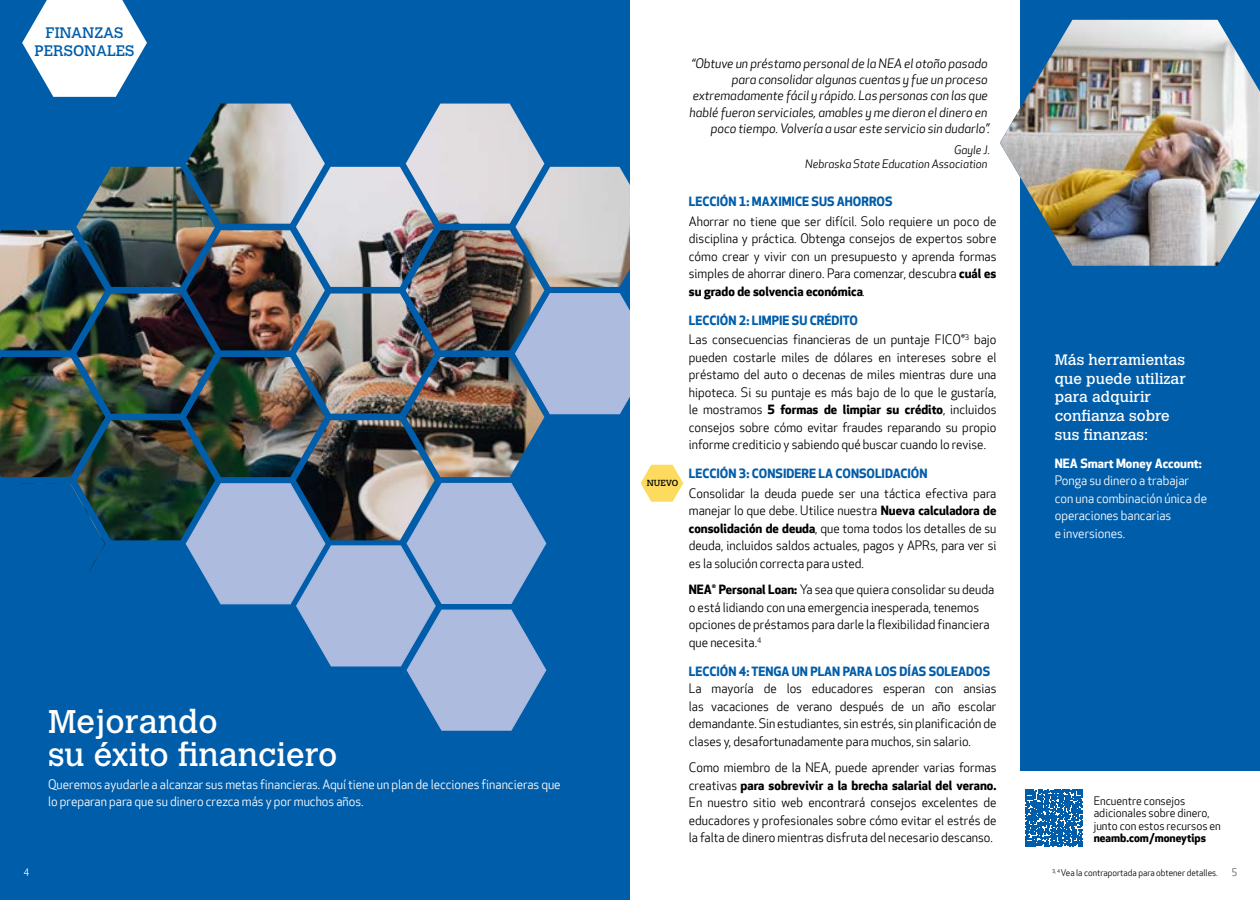
<style>
.page{position:relative;width:1260px;height:900px;background:#fff}
.page>*{position:absolute;margin:0;border:0;box-sizing:border-box;transform-origin:0 0}
.t1{font:32.5px/32.5px "Calvert MT Std";color:#fff}
.t2{font:15.12px/18.1px "Calvert MT Std";color:#005daa;text-align:center}
.t3{font:15px/18.8px "Calvert MT Std";color:#fff}
.t4{font:12.5px/17.5px "Apex New";color:#000;text-align:justify}
.t5{font:italic 12.5px/16.2px "Apex New";color:#000;text-align:right}
.t6{font:12.5px/17.5px "Apex New";color:#fff}
.t7{font:700 12.5px "Apex New";color:#005daa}
.t8{font:700 12.5px "Apex New";color:#fff}
.t9{font:11.25px/12.5px "Apex New";color:#000}
.t10{font:italic 11.25px/15px "Apex New";color:#000;text-align:right}
.t11{font:700 11.25px "Apex New";color:#000}
.t12{font:10px "Apex New";color:#fff}
.t13{font:10px "Apex New";color:#58595b}
.t14{font:8.75px "Apex New";color:#000}
.t15{font:8.75px "Calvert MT Std";color:#000}
.s1{font-weight:700}
.s2{font-weight:700;color:#005daa}
</style>
<div class="page">
<div style="left:0;top:0;width:630px;height:900px;background:#005daa"></div>
<svg style="left:22px;top:0;width:125px;height:97px"></svg>
<img style="left:0;top:104px;width:630px;height:440px">
<svg style="left:0;top:484px;width:105px;height:87px"></svg>
<svg style="left:515px;top:293px;width:115px;height:122px;background:#9aabcd"></svg>
<div style="left:1021px;top:0;width:239px;height:770px;background:#005daa"></div>
<svg style="left:1025px;top:789px;width:58px;height:58px"></svg>
<img style="left:1000px;top:20px;width:260px;height:246px">
<svg style="left:185px;top:483px;width:362px;height:248px"></svg>
<svg style="left:641px;top:465px;width:42px;height:37px"></svg>
<p class="t2" style="left:35px;top:23px;width:102px">FINANZAS<br>PERSONALES</p>
<h1 class="t1" style="left:48px;top:706px;width:291px">Mejorando<br>su éxito financiero</h1>
<p class="t6" style="left:48px;top:776px;width:514px">Queremos ayudarle a alcanzar sus metas financieras. Aquí tiene un plan de lecciones financieras que lo preparan para que su dinero crezca más y por muchos años.</p>
<p class="t15" style="left:647px;top:478px;width:33px">NUEVO</p>
<p class="t5" style="left:690px;top:56px;width:302px">“Obtuve un préstamo personal de la NEA el otoño pasado para consolidar algunas cuentas y fue un proceso extremadamente fácil y rápido. Las personas con las que hablé fueron serviciales, amables y me dieron el dinero en poco tiempo. Volvería a usar este servicio sin dudarlo”.</p>
<p class="t10" style="left:805px;top:142px;width:186px">Gayle J.<br>Nebraska State Education Association</p>
<p class="t7" style="left:689px;top:194px;width:205px">LECCIÓN 1: MAXIMICE SUS AHORROS</p>
<p class="t4" style="left:689px;top:213px;width:309px">Ahorrar no tiene que ser difícil. Solo requiere un poco de disciplina y práctica. Obtenga consejos de expertos sobre cómo crear y vivir con un presupuesto y aprenda formas simples de ahorrar dinero. Para comenzar, descubra <span class="s1">cuál es su grado de solvencia económica</span>.</p>
<p class="t4" style="left:689px;top:311px;width:309px;line-height:19.8px"><span class="s2">LECCIÓN 2: LIMPIE SU CRÉDITO<br></span>Las consecuencias financieras de un puntaje FICO®<sup>3</sup> bajo</p>
<p class="t4" style="left:689px;top:349px;width:309px">pueden costarle miles de dólares en intereses sobre el préstamo del auto o decenas de miles mientras dure una hipoteca. Si su puntaje es más bajo de lo que le gustaría, le mostramos <span class="s1">5 formas de limpiar su crédito</span>, incluidos consejos sobre cómo evitar fraudes reparando su propio informe crediticio y sabiendo qué buscar cuando lo revise.</p>
<p class="t7" style="left:689px;top:466px;width:240px">LECCIÓN 3: CONSIDERE LA CONSOLIDACIÓN</p>
<p class="t4" style="left:689px;top:485px;width:309px">Consolidar la deuda puede ser una táctica efectiva para manejar lo que debe. Utilice nuestra <span class="s1">Nueva calculadora de consolidación de deuda</span>, que toma todos los detalles de su deuda, incluidos saldos actuales, pagos y APRs, para ver si es la solución correcta para usted.</p>
<p class="t4" style="left:689px;top:582px;width:307px;text-align:left"><span class="s1">NEA® Personal Loan:</span> Ya sea que quiera consolidar su deuda o está lidiando con una emergencia inesperada, tenemos opciones de préstamos para darle la flexibilidad financiera que necesita.<sup>4</sup></p>
<p class="t7" style="left:689px;top:664px;width:303px">LECCIÓN 4: TENGA UN PLAN PARA LOS DÍAS SOLEADOS</p>
<p class="t4" style="left:689px;top:680px;width:309px">La mayoría de los educadores esperan con ansias las vacaciones de verano después de un año escolar demandante. Sin estudiantes, sin estrés, sin planificación de clases y, desafortunadamente para muchos, sin salario.</p>
<p class="t4" style="left:689px;top:759px;width:309px">Como miembro de la NEA, puede aprender varias formas creativas <span class="s1">para sobrevivir a la brecha salarial del verano.<br></span>En nuestro sitio web encontrará consejos excelentes de educadores y profesionales sobre cómo evitar el estrés de la falta de dinero mientras disfruta del necesario descanso.</p>
<p class="t3" style="left:1055px;top:350px;width:132px">Más herramientas que puede utilizar para adquirir confianza sobre sus finanzas:</p>
<p class="t8" style="left:1055px;top:456px;width:149px">NEA Smart Money Account:</p>
<p class="t6" style="left:1055px;top:472px;width:154px">Ponga su dinero a trabajar con una combinación única de operaciones bancarias<br>e inversiones.</p>
<p class="t9" style="left:1094px;top:795px;width:129px">Encuentre consejos adicionales sobre dinero, junto con estos recursos en</p>
<p class="t11" style="left:1094px;top:831px;width:114px">neamb.com/moneytips</p>
<p class="t12" style="left:23px;top:866px;width:7px">4</p>
<p class="t13" style="left:1231px;top:866px;width:7px">5</p>
<p class="t14" style="left:1052px;top:868px;width:167px"><sup>3,</sup> <sup>4</sup> Vea la contraportada para obtener detalles.</p>
</div>
